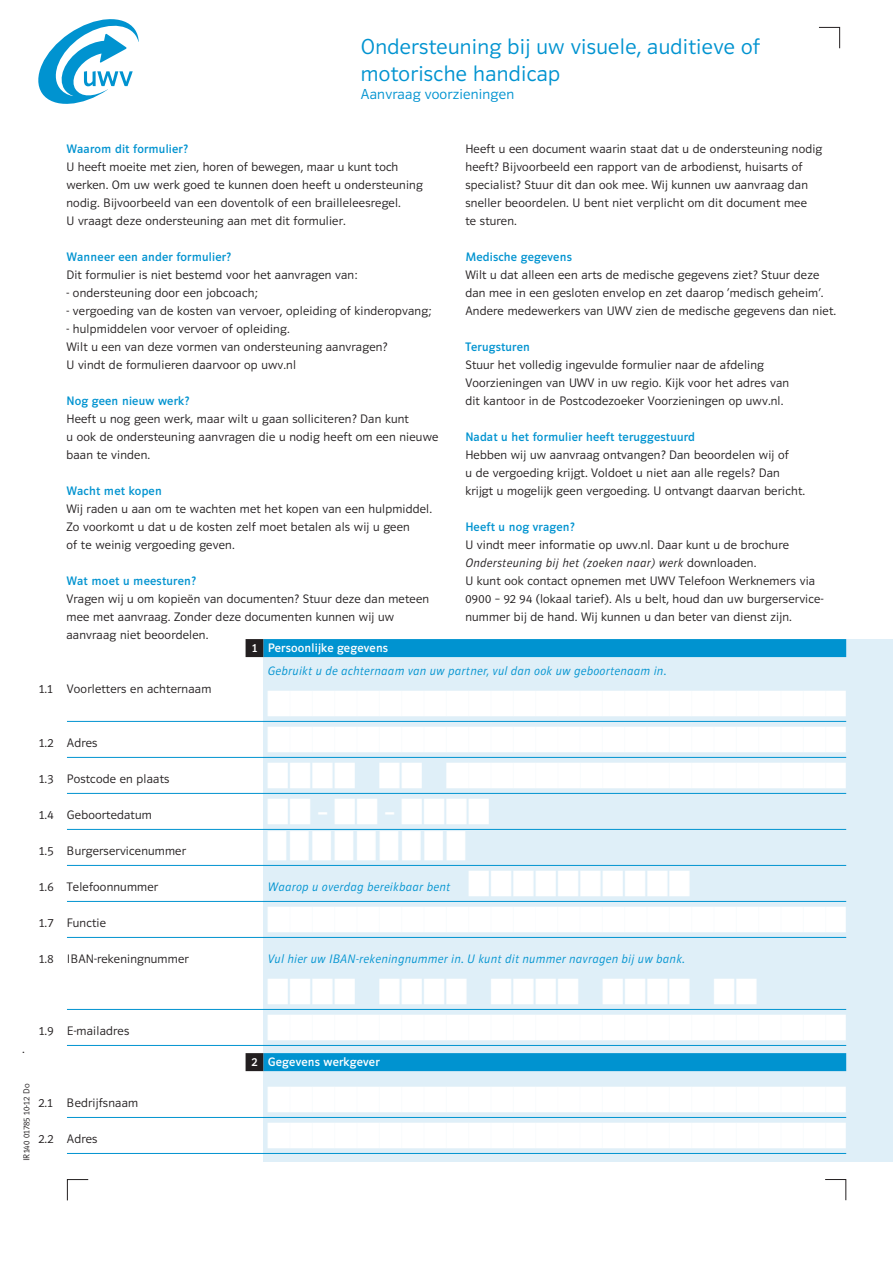
<style>
.page{position:relative;width:893px;height:1263px;background:#fff}
.page>*{position:absolute;margin:0;border:0;box-sizing:border-box;transform-origin:0 0}
.t1{font:34.05px "UWVFORM";color:#fff;scale:.96 1}
.t2{font:25.5px/36px "UWV Form Font";color:#fff}
.t3{font:300 22.5px/27px "UWV Sans 2010";letter-spacing:.015em;color:#0093d0}
.t4{font:300 15px "UWV Sans 2010";letter-spacing:.015em;color:#0093d0}
.t5{font:300 12.75px/18px "UWV Sans 2010";letter-spacing:.015em;color:#231f20}
.t6{font:12.75px "UWV Sans 2010";letter-spacing:.015em;color:#0093d0}
.t7{font:italic 300 12.75px "UWV Sans 2010";letter-spacing:.015em;color:#0093d0}
.t8{font:12.75px "UWV Sans 2010";letter-spacing:.015em;color:#fff}
.t9{font:300 9px "UWV Sans 2010";letter-spacing:.015em;color:#231f20}
.s1{font-style:italic}
.s2{font-family:"UWV Form Font";font-weight:400;font-style:normal;font-size:25.5px;color:#fff}
</style>
<div class="page">
<div style="left:264px;top:639px;width:629px;height:522px;background:#dfeff8"></div>
<svg style="left:38px;top:19px;width:101px;height:85px"></svg>
<svg style="left:819px;top:27px;width:21px;height:22px"></svg>
<svg style="left:825px;top:1179px;width:22px;height:22px"></svg>
<svg style="left:67px;top:1179px;width:22px;height:22px"></svg>
<div style="left:246px;top:639px;width:18px;height:18px;background:#231f20"></div>
<hr style="left:67px;top:721px;width:779px;height:1px;background:#0093d0">
<hr style="left:67px;top:757px;width:779px;height:1px;background:#0093d0">
<hr style="left:67px;top:793px;width:779px;height:1px;background:#0093d0">
<hr style="left:67px;top:829px;width:779px;height:1px;background:#0093d0">
<hr style="left:67px;top:865px;width:779px;height:1px;background:#0093d0">
<hr style="left:67px;top:901px;width:779px;height:1px;background:#0093d0">
<hr style="left:67px;top:937px;width:779px;height:1px;background:#0093d0">
<hr style="left:67px;top:1009px;width:779px;height:1px;background:#0093d0">
<hr style="left:67px;top:1045px;width:779px;height:1px;background:#0093d0">
<div style="left:246px;top:1053px;width:18px;height:18px;background:#231f20"></div>
<hr style="left:67px;top:1117px;width:779px;height:1px;background:#0093d0">
<hr style="left:67px;top:1153px;width:779px;height:1px;background:#0093d0">
<div style="left:264px;top:639px;width:582px;height:18px;background:#0093d0"></div>
<div style="left:264px;top:1053px;width:582px;height:18px;background:#0093d0"></div>
<h3 class="t3" style="left:361px;top:33px;width:400px">Ondersteuning bij uw visuele, auditieve of motorische handicap</h3>
<p class="t4" style="left:361px;top:86px;width:155px">Aanvraag voorzieningen</p>
<p class="t5" style="left:22px;top:1040px;width:4px">.</p>
<p class="t9" style="left:22px;top:1161px;width:79px;rotate:-90deg">IR140 01785 10-12 Do</p>
<p class="t6" style="left:66px;top:142px;width:123px">Waarom dit formulier?</p>
<p class="t5" style="left:66px;top:158px;width:358px">U heeft moeite met zien, horen of bewegen, maar u kunt toch werken. Om uw werk goed te kunnen doen heeft u ondersteuning nodig. Bijvoorbeeld van een doventolk of een brailleleesregel.<br>U vraagt deze ondersteuning aan met dit formulier.</p>
<p class="t6" style="left:66px;top:250px;width:166px">Wanneer een ander formulier?</p>
<p class="t5" style="left:66px;top:266px;width:292px">Dit formulier is niet bestemd voor het aanvragen van:</p>
<p class="t5" style="left:66px;top:284px;width:192px">- ondersteuning door een jobcoach;</p>
<p class="t5" style="left:66px;top:302px;width:366px">- vergoeding van de kosten van vervoer, opleiding of kinderopvang;</p>
<p class="t5" style="left:66px;top:320px;width:322px">- hulpmiddelen voor vervoer of opleiding.<br>Wilt u een van deze vormen van ondersteuning aanvragen?<br>U vindt de formulieren daarvoor op uwv.nl</p>
<p class="t6" style="left:66px;top:394px;width:124px">Nog geen nieuw werk?</p>
<p class="t5" style="left:66px;top:410px;width:373px">Heeft u nog geen werk, maar wilt u gaan solliciteren? Dan kunt<br>u ook de ondersteuning aanvragen die u nodig heeft om een nieuwe baan te vinden.</p>
<p class="t6" style="left:66px;top:484px;width:97px">Wacht met kopen</p>
<p class="t5" style="left:66px;top:500px;width:367px">Wij raden u aan om te wachten met het kopen van een hulpmiddel.<br>Zo voorkomt u dat u de kosten zelf moet betalen als wij u geen<br>of te weinig vergoeding geven.</p>
<p class="t6" style="left:66px;top:574px;width:131px">Wat moet u meesturen?</p>
<p class="t5" style="left:66px;top:590px;width:364px">Vragen wij u om kopieën van documenten? Stuur deze dan meteen mee met aanvraag. Zonder deze documenten kunnen wij uw aanvraag niet beoordelen.</p>
<p class="t5" style="left:465px;top:140px;width:358px">Heeft u een document waarin staat dat u de ondersteuning nodig heeft? Bijvoorbeeld een rapport van de arbodienst, huisarts of specialist? Stuur dit dan ook mee. Wij kunnen uw aanvraag dan sneller beoordelen. U bent niet verplicht om dit document mee<br>te sturen.</p>
<p class="t6" style="left:465px;top:250px;width:108px">Medische gegevens</p>
<p class="t5" style="left:465px;top:266px;width:372px">Wilt u dat alleen een arts de medische gegevens ziet? Stuur deze dan mee in een gesloten envelop en zet daarop ‘medisch geheim’.<br>Andere medewerkers van UWV zien de medische gegevens dan niet.</p>
<p class="t6" style="left:465px;top:340px;width:66px">Terugsturen</p>
<p class="t5" style="left:465px;top:356px;width:325px">Stuur het volledig ingevulde formulier naar de afdeling<br>Voorzieningen van UWV in uw regio. Kijk voor het adres van dit kantoor in de Postcodezoeker Voorzieningen op uwv.nl.</p>
<p class="t6" style="left:465px;top:430px;width:231px">Nadat u het formulier heeft teruggestuurd</p>
<p class="t5" style="left:465px;top:446px;width:341px">Hebben wij uw aanvraag ontvangen? Dan beoordelen wij of<br>u de vergoeding krijgt. Voldoet u niet aan alle regels? Dan krijgt u mogelijk geen vergoeding. U ontvangt daarvan bericht.</p>
<p class="t6" style="left:465px;top:520px;width:111px">Heeft u nog vragen?</p>
<p class="t5" style="left:465px;top:536px;width:359px">U vindt meer informatie op uwv.nl. Daar kunt u de brochure <span class="s1">Ondersteuning bij het (zoeken naar) werk</span> downloaden.<br>U kunt ook contact opnemen met UWV Telefoon Werknemers via 0900 – 92 94 (lokaal tarief). Als u belt, houd dan uw burgerservice&shy;nummer bij de hand. Wij kunnen u dan beter van dienst zijn.</p>
<p class="t8" style="left:268px;top:641px;width:122px">Persoonlijke gegevens</p>
<p class="t7" style="left:268px;top:664px;width:400px">Gebruikt u de achternaam van uw partner, vul dan ook uw geboortenaam in.</p>
<h2 class="t2" style="left:268px;top:687px;width:582px;text-align:justify">NNNNNNNNNNNNNNNNNNNNNNNNNM NNNNNNNNNNNNNNNNNNNNNNNNNM MMMM MM NNNNNNNNNNNNNNNNNM MMLMMLMMMM</h2>
<h1 class="t1" style="left:268px;top:831px;width:211px">MMMMMMMMM</h1>
<p class="t7" style="left:268px;top:880px;width:426px">Waarop u overdag bereikbaar bent <span class="s2">MMMMMMMMMM</span></p>
<h2 class="t2" style="left:268px;top:903px;width:582px">NNNNNNNNNNNNNNNNNNNNNNNNNM</h2>
<p class="t7" style="left:268px;top:952px;width:419px">Vul hier uw IBAN-rekeningnummer in. U kunt dit nummer navragen bij uw bank.</p>
<h2 class="t2" style="left:268px;top:975px;width:582px">MMMM MMMM MMMM MMMM MM<br>NNNNNNNNNNNNNNNNNNNNNNNNNM</h2>
<p class="t8" style="left:268px;top:1055px;width:113px">Gegevens werkgever</p>
<h2 class="t2" style="left:268px;top:1083px;width:582px">NNNNNNNNNNNNNNNNNNNNNNNNNM<br>NNNNNNNNNNNNNNNNNNNNNNNNNM</h2>
<p class="t8" style="left:252px;top:641px;width:7px">1</p>
<p class="t5" style="left:39px;top:680px;width:174px">1.1 Voorletters en achternaam</p>
<p class="t5" style="left:39px;top:734px;width:60px">1.2 Adres</p>
<p class="t5" style="left:39px;top:770px;width:132px">1.3 Postcode en plaats</p>
<p class="t5" style="left:39px;top:806px;width:114px">1.4 Geboortedatum</p>
<p class="t5" style="left:39px;top:842px;width:148px">1.5 Burgerservicenummer</p>
<p class="t5" style="left:39px;top:878px;width:120px">1.6 Telefoonnummer</p>
<p class="t5" style="left:39px;top:914px;width:68px">1.7 Functie</p>
<p class="t5" style="left:39px;top:950px;width:151px">1.8 IBAN-rekeningnummer</p>
<p class="t5" style="left:39px;top:1022px;width:92px">1.9 E-mailadres</p>
<p class="t8" style="left:252px;top:1055px;width:8px">2</p>
<p class="t5" style="left:38px;top:1094px;width:101px">2.1 Bedrijfsnaam</p>
<p class="t5" style="left:38px;top:1130px;width:61px">2.2 Adres</p>
</div>
